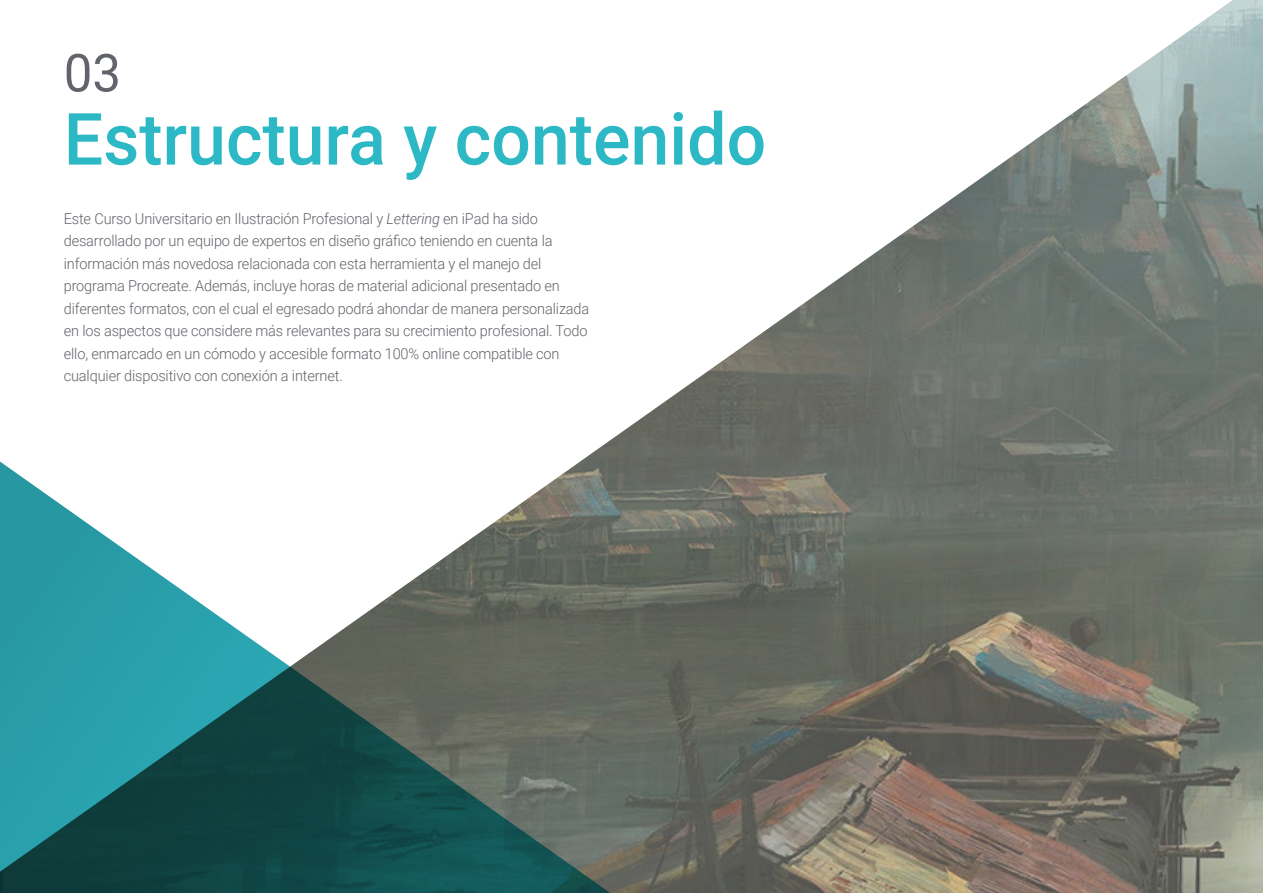
<style>
.page{position:relative;width:1263px;height:893px;background:#fff}
.page>*{position:absolute;margin:0;border:0;box-sizing:border-box;transform-origin:0 0}
.t1{font:500 72px "Roboto";color:#2db8c5}
.t2{font:52.5px "Roboto";color:#61646a}
.t3{font:300 15px/22.5px "Roboto";letter-spacing:-.01em;color:#61646a}
.s1{font-style:italic}
</style>
<div class="page">
<img style="left:602px;top:0;width:661px;height:893px">
<svg style="left:0;top:446px;width:640px;height:447px"></svg>
<h2 class="t2" style="left:64px;top:36px;width:59px">03</h2>
<h1 class="t1" style="left:64px;top:89px;width:704px">Estructura y contenido</h1>
<p class="t3" style="left:64px;top:207px;width:527px">Este Curso Universitario en Ilustración Profesional y <span class="s1">Lettering</span> en iPad ha sido desarrollado por un equipo de expertos en diseño gráfico teniendo en cuenta la información más novedosa relacionada con esta herramienta y el manejo del programa Procreate. Además, incluye horas de material adicional presentado en diferentes formatos, con el cual el egresado podrá ahondar de manera personalizada en los aspectos que considere más relevantes para su crecimiento profesional. Todo ello, enmarcado en un cómodo y accesible formato 100% online compatible con cualquier dispositivo con conexión a internet.</p>
</div>
